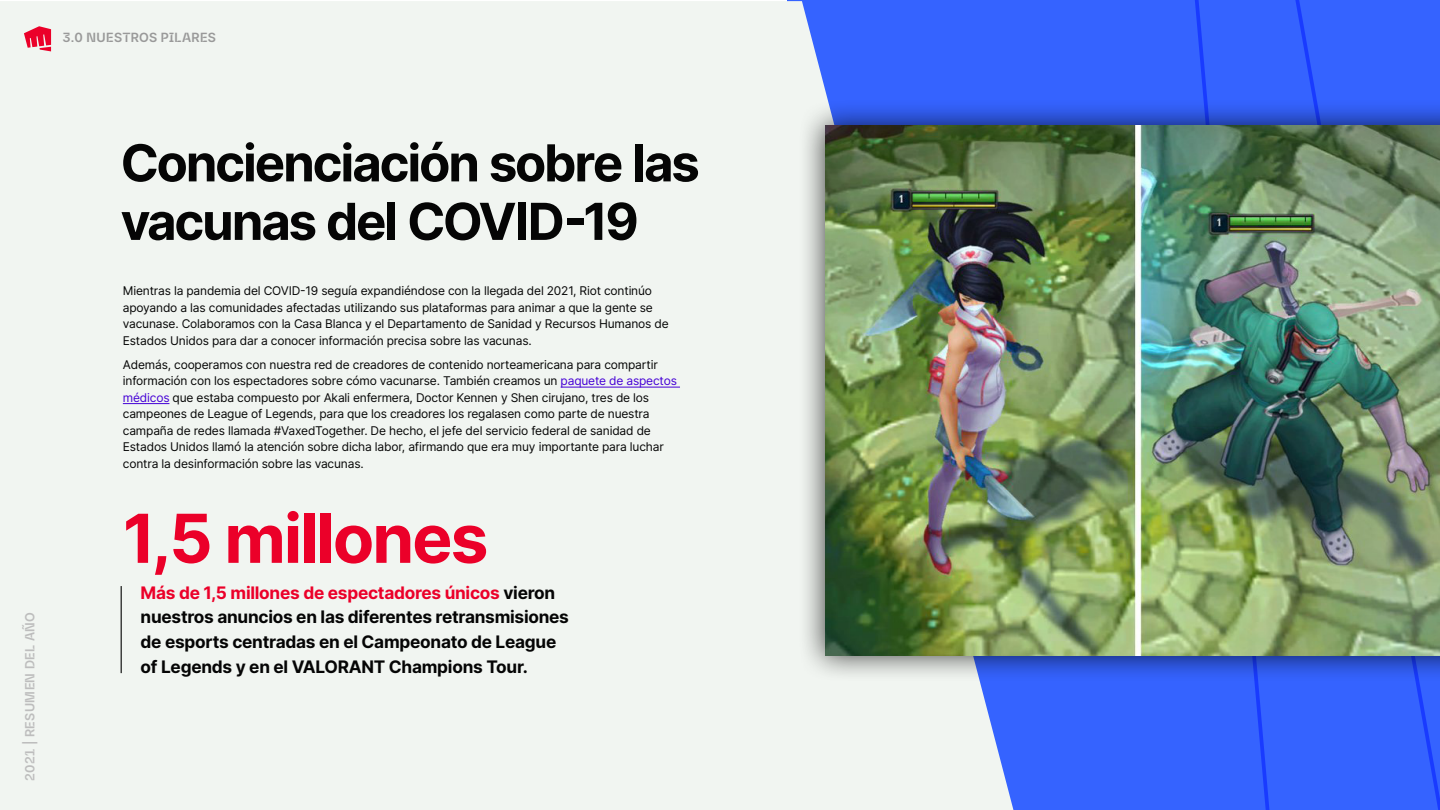
<style>
.page{position:relative;width:1440px;height:810px;background:#fff}
.page>*{position:absolute;margin:0;border:0;box-sizing:border-box;transform-origin:0 0}
.t1{font:700 67.5px "Inter";letter-spacing:-.03em;color:#eb0029}
.t2{font:700 51px/58.5px "Inter";letter-spacing:-.045em;color:#050505}
.t3{font:700 17.25px/24.8px "Inter";letter-spacing:-.015em;color:#050505}
.t4{font:700 12.75px "Riot Sans";letter-spacing:.02em;color:#999}
.t5{font:700 12.75px "Riot Sans";letter-spacing:.025em;color:#bdbdbd}
.t6{font:12px/16.5px "Inter";letter-spacing:-.015em;color:#050505}
.s1{color:#4500d6}
.s2{color:#eb0029}
</style>
<div class="page">
<div style="left:988px;top:0;width:452px;height:810px;background:#3563ff"></div>
<div style="left:0;top:1px;width:1013px;height:809px;background:#f1f5f1"></div>
<hr style="left:561px;top:387px;width:119px;height:1px;background:#4500d6">
<hr style="left:123px;top:403px;width:46px;height:1px;background:#4500d6">
<svg style="left:24px;top:26px;width:27px;height:25px"></svg>
<hr style="left:121px;top:586px;width:1px;height:87px;background:#050505">
<div style="left:798px;top:99px;width:642px;height:583px;background:#000;opacity:.75"></div>
<img style="left:825px;top:126px;width:615px;height:529px">
<p class="t4" style="left:62px;top:29px;width:155px">3.0 NUESTROS PILARES</p>
<p class="t5" style="left:22px;top:781px;width:170px;rotate:-90deg">2021 | RESUMEN DEL AÑO</p>
<h2 class="t2" style="left:121px;top:132px;width:581px">Concienciación sobre las vacunas del COVID-19</h2>
<p class="t6" style="left:123px;top:282px;width:547px">Mientras la pandemia del COVID-19 seguía expandiéndose con la llegada del 2021, Riot continúo apoyando a las comunidades afectadas utilizando sus plataformas para animar a que la gente se vacunase. Colaboramos con la Casa Blanca y el Departamento de Sanidad y Recursos Humanos de Estados Unidos para dar a conocer información precisa sobre las vacunas.</p>
<p class="t6" style="left:123px;top:356px;width:556px">Además, cooperamos con nuestra red de creadores de contenido norteamericana para compartir información con los espectadores sobre cómo vacunarse. También creamos un <span class="s1">paquete de aspectos médicos</span> que estaba compuesto por Akali enfermera, Doctor Kennen y Shen cirujano, tres de los campeones de League of Legends, para que los creadores los regalasen como parte de nuestra campaña de redes llamada #VaxedTogether. De hecho, el jefe del servicio federal de sanidad de Estados Unidos llamó la atención sobre dicha labor, afirmando que era muy importante para luchar contra la desinformación sobre las vacunas.</p>
<h1 class="t1" style="left:123px;top:488px;width:367px">1,5 millones</h1>
<h3 class="t3" style="left:141px;top:579px;width:430px"><span class="s2">Más de 1,5 millones de espectadores únicos</span> vieron nuestros anuncios en las diferentes retransmisiones de esports centradas en el Campeonato de League of Legends y en el VALORANT Champions Tour.</h3>
</div>
